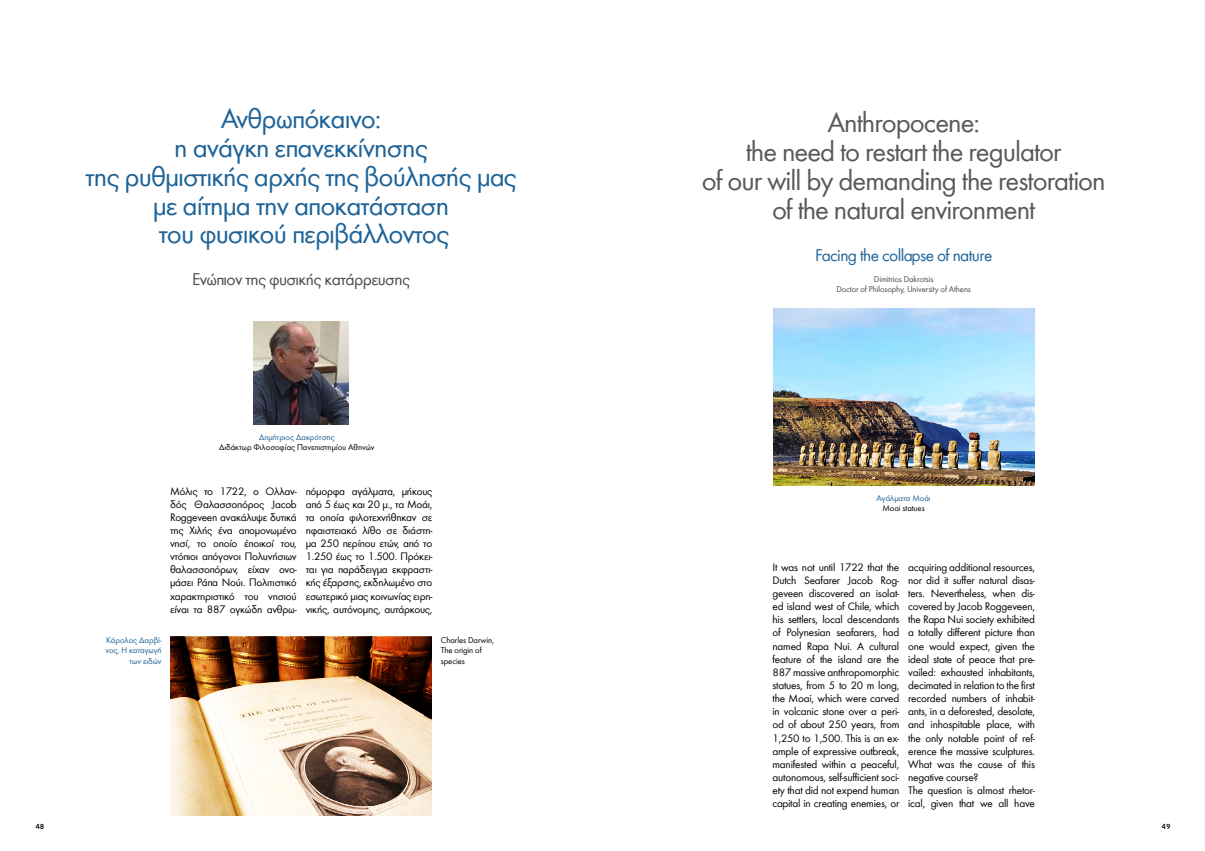
<style>
.page{position:relative;width:1205px;height:851px;background:#fff}
.page>*{position:absolute;margin:0;border:0;box-sizing:border-box;transform-origin:0 0}
.t1{font:28.75px/28.8px "Futura Greek";letter-spacing:-.035em;color:#1e6398;text-align:center}
.t2{font:28.75px/28.8px "Futura Greek";letter-spacing:-.035em;color:#58595b;text-align:center}
.t3{font:17.5px "Futura Greek";letter-spacing:-.035em;color:#4d4d4f}
.t4{font:17.5px "Futura Greek";letter-spacing:-.035em;color:#1e6398}
.t5{font:11.25px/13.1px "Futura Greek";letter-spacing:-.02em;color:#000;text-align:justify}
.t6{font:8.75px/10px "Futura Greek";letter-spacing:-.01em;color:#000}
.t7{font:8.75px/10px "Futura Greek";letter-spacing:-.01em;color:#1e6398;text-align:right}
.t8{font:8.75px/10.5px "Futura Greek";letter-spacing:-.015em;color:#4d4d4f;text-align:center}
.t9{font:500 7.5px "PF Textbook";color:#000}
</style>
<div class="page">
<img style="left:253px;top:321px;width:96px;height:103px">
<img style="left:773px;top:309px;width:261px;height:177px">
<img style="left:170px;top:636px;width:261px;height:179px">
<h1 class="t1" style="left:86px;top:105px;width:433px">Ανθρωπόκαινο:<br>η ανάγκη επανεκκίνησης<br>της ρυθμιστικής αρχής της βούλησής μας με αίτημα την αποκατάσταση<br>του φυσικού περιβάλλοντος</h1>
<h2 class="t3" style="left:192px;top:270px;width:220px">Ενώπιον της φυσικής κατάρρευσης</h2>
<p class="t7" style="left:259px;top:432px;width:77px">Δημήτριος Δακρότσης</p>
<p class="t6" style="left:219px;top:442px;width:157px">Διδάκτωρ Φιλοσοφίας Πανεπιστημίου Αθηνών</p>
<p class="t5" style="left:170px;top:484px;width:128px">Μόλις το 1722, ο Ολλαν&shy;δός Θαλασσοπόρος Jacob Roggeveen ανακάλυψε δυτικά της Χιλής ένα απομονωμένο νησί, το οποίο έποικοί του, ντόπιοι απόγονοι Πολυνήσιων θαλασσοπόρων, είχαν ονο&shy;μάσει Ράπα Νούι. Πολιτιστικό χαρακτηριστικό του νησιού είναι τα 887 ογκώδη ανθρω-</p>
<p class="t5" style="left:306px;top:484px;width:128px">πόμορφα αγάλματα, μήκους από 5 έως και 20 μ., τα Μοάι, τα οποία φιλοτεχνήθηκαν σε ηφαιστειακό λίθο σε διάστη&shy;μα 250 περίπου ετών, από το 1.250 έως το 1.500. Πρόκει&shy;ται για παράδειγμα εκφραστι&shy;κής έξαρσης, εκδηλωμένο στο εσωτερικό μιας κοινωνίας ειρη&shy;νικής, αυτόνομης, αυτάρκους,</p>
<p class="t7" style="left:105px;top:635px;width:58px">Κάρολος Δαρβί&shy;νος, Η καταγωγή των ειδών</p>
<p class="t6" style="left:441px;top:635px;width:55px">Charles Darwin,<br>The origin of species</p>
<h1 class="t2" style="left:702px;top:109px;width:405px">Anthropocene:<br>the need to restart the regulator<br>of our will by demanding the restoration of the natural environment</h1>
<h2 class="t4" style="left:815px;top:246px;width:179px">Facing the collapse of nature</h2>
<p class="t8" style="left:836px;top:274px;width:136px">Dimitrios Dakrotsis<br>Doctor of Philosophy, University of Athens</p>
<p class="t7" style="left:876px;top:493px;width:56px">Αγάλματα Μοάι</p>
<p class="t6" style="left:882px;top:503px;width:44px">Moai statues</p>
<p class="t5" style="left:772px;top:560px;width:128px">It was not until 1722 that the Dutch Seafarer Jacob Rog&shy;geveen discovered an isolat&shy;ed island west of Chile, which his settlers, local descendants of Polynesian seafarers, had named Rapa Nui. A cultural feature of the island are the 887 massive anthropomorphic statues, from 5 to 20 m long, the Moai, which were carved in volcanic stone over a peri&shy;od of about 250 years, from 1,250 to 1,500. This is an ex&shy;ample of expressive outbreak, manifested within a peaceful, autonomous, self-sufficient soci&shy;ety that did not expend human capital in creating enemies, or</p>
<p class="t5" style="left:908px;top:560px;width:128px;text-align:left">acquiring additional resources, nor did it suffer natural disas&shy;ters. Nevertheless, when dis&shy;covered by Jacob Roggeveen, the Rapa Nui society exhibited a totally different picture than one would expect, given the ideal state of peace that pre&shy;vailed: exhausted inhabitants, decimated in relation to the first recorded numbers of inhabit&shy;ants, in a deforested, desolate, and inhospitable place, with the only notable point of ref&shy;erence the massive sculptures.<br>What was the cause of this negative course?<br>The question is almost rhetor&shy;ical, given that we all have</p>
<p class="t9" style="left:35px;top:822px;width:11px">48</p>
<p class="t9" style="left:1161px;top:822px;width:11px">49</p>
</div>
